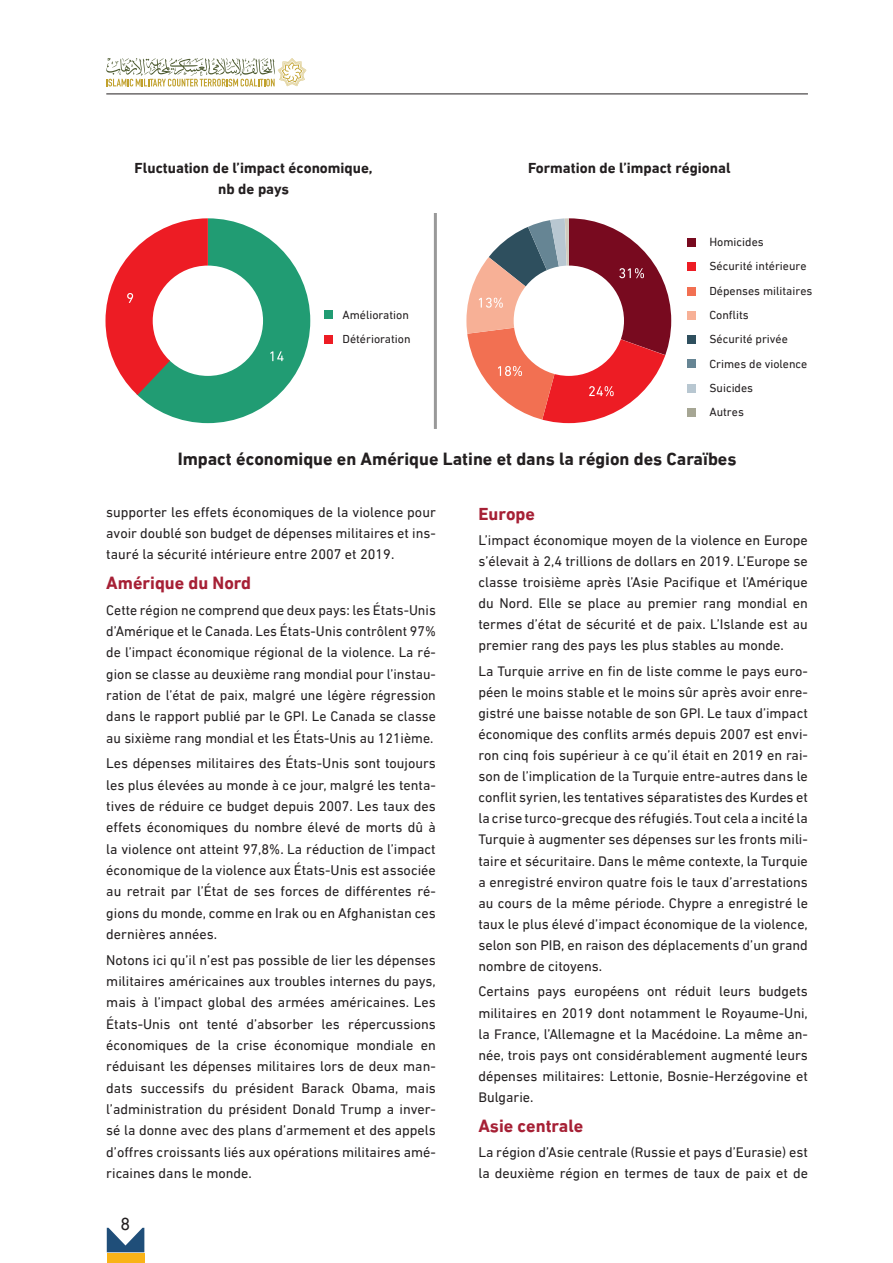
<style>
.page{position:relative;width:893px;height:1263px;background:#fff}
.page>*{position:absolute;margin:0;border:0;box-sizing:border-box;transform-origin:0 0}
.t1{font:700 18px "DIN Next LT Arabic";color:#231f20}
.t2{font:700 18px "DIN Next LT Arabic";color:#a62035}
.t3{font:18px "DIN Next LTW23";color:#231f20}
.t4{font:700 15px "DIN Next LT Arabic";color:#231f20}
.t5{font:14.25px/21.3px "DIN Next LTW23";color:#231f20;text-align:justify}
.t6{font:12px "DIN Next LT Arabic";color:#231f20}
</style>
<div class="page">
<hr style="left:106px;top:94px;width:702px;height:1px;background:#231f20">
<svg style="left:106px;top:58px;width:200px;height:28px"></svg>
<div style="left:107px;top:1254px;width:37px;height:9px;background:#f9b317"></div>
<svg style="left:107px;top:1228px;width:37px;height:24px"></svg>
<div style="left:687px;top:408px;width:8px;height:9px;background:#a6a694"></div>
<div style="left:687px;top:384px;width:8px;height:8px;background:#b8c7d1"></div>
<div style="left:687px;top:360px;width:8px;height:8px;background:#668594"></div>
<div style="left:687px;top:335px;width:8px;height:9px;background:#2e4f5e"></div>
<div style="left:687px;top:311px;width:8px;height:9px;background:#f7b096"></div>
<div style="left:324px;top:335px;width:9px;height:8px;background:#ed1c24"></div>
<div style="left:324px;top:311px;width:9px;height:8px;background:#219c73"></div>
<div style="left:687px;top:287px;width:8px;height:9px;background:#f27052"></div>
<div style="left:687px;top:263px;width:8px;height:8px;background:#ed1c24"></div>
<div style="left:687px;top:238px;width:8px;height:9px;background:#780a1f"></div>
<svg style="left:105px;top:218px;width:205px;height:205px"></svg>
<svg style="left:466px;top:218px;width:205px;height:205px"></svg>
<hr style="left:434px;top:213px;width:3px;height:216px;background:#999">
<p class="t4" style="left:135px;top:159px;width:240px">Fluctuation de l’impact économique,</p>
<p class="t4" style="left:218px;top:180px;width:72px">nb de pays</p>
<p class="t6" style="left:343px;top:308px;width:68px">Amélioration</p>
<p class="t6" style="left:343px;top:332px;width:69px">Détérioration</p>
<p class="t4" style="left:528px;top:159px;width:204px">Formation de l’impact régional</p>
<p class="t6" style="left:709px;top:235px;width:56px">Homicides</p>
<p class="t6" style="left:709px;top:259px;width:99px">Sécurité intérieure</p>
<p class="t6" style="left:709px;top:283px;width:104px">Dépenses militaires</p>
<p class="t6" style="left:709px;top:308px;width:41px">Conflits</p>
<p class="t6" style="left:709px;top:332px;width:80px">Sécurité privée</p>
<p class="t6" style="left:709px;top:356px;width:99px">Crimes de violence</p>
<p class="t6" style="left:709px;top:381px;width:45px">Suicides</p>
<p class="t6" style="left:709px;top:405px;width:36px">Autres</p>
<p class="t1" style="left:178px;top:448px;width:560px">Impact économique en Amérique Latine et dans la région des Caraïbes</p>
<p class="t5" style="left:106px;top:501px;width:331px">supporter les effets économiques de la violence pour avoir doublé son budget de dépenses militaires et ins&shy;tauré la sécurité intérieure entre 2007 et 2019.</p>
<p class="t2" style="left:106px;top:572px;width:146px">Amérique du Nord</p>
<p class="t5" style="left:106px;top:599px;width:331px">Cette région ne comprend que deux pays: les États-Unis d’Amérique et le Canada. Les États-Unis contrôlent 97% de l’impact économique régional de la violence. La ré&shy;gion se classe au deuxième rang mondial pour l’instau&shy;ration de l’état de paix, malgré une légère régression dans le rapport publié par le GPI. Le Canada se classe au sixième rang mondial et les États-Unis au 121ième.</p>
<p class="t5" style="left:106px;top:753px;width:331px">Les dépenses militaires des États-Unis sont toujours les plus élevées au monde à ce jour, malgré les tenta&shy;tives de réduire ce budget depuis 2007. Les taux des effets économiques du nombre élevé de morts dû à la violence ont atteint 97,8%. La réduction de l’impact économique de la violence aux États-Unis est associée au retrait par l’État de ses forces de différentes ré&shy;gions du monde, comme en Irak ou en Afghanistan ces dernières années.</p>
<p class="t5" style="left:106px;top:949px;width:331px">Notons ici qu’il n’est pas possible de lier les dépenses militaires américaines aux troubles internes du pays, mais à l’impact global des armées américaines. Les États-Unis ont tenté d’absorber les répercussions économiques de la crise économique mondiale en réduisant les dépenses militaires lors de deux man&shy;dats successifs du président Barack Obama, mais l’administration du président Donald Trump a inver&shy;sé la donne avec des plans d’armement et des appels d’offres croissants liés aux opérations militaires amé&shy;ricaines dans le monde.</p>
<p class="t3" style="left:120px;top:1213px;width:11px">8</p>
<p class="t2" style="left:478px;top:503px;width:58px">Europe</p>
<p class="t5" style="left:478px;top:529px;width:331px">L’impact économique moyen de la violence en Europe s’élevait à 2,4 trillions de dollars en 2019. L’Europe se classe troisième après l’Asie Pacifique et l’Amérique du Nord. Elle se place au premier rang mondial en termes d’état de sécurité et de paix. L’Islande est au premier rang des pays les plus stables au monde.</p>
<p class="t5" style="left:478px;top:660px;width:331px">La Turquie arrive en fin de liste comme le pays euro&shy;péen le moins stable et le moins sûr après avoir enre&shy;gistré une baisse notable de son GPI. Le taux d’impact économique des conflits armés depuis 2007 est envi&shy;ron cinq fois supérieur à ce qu’il était en 2019 en rai&shy;son de l’implication de la Turquie entre-autres dans le conflit syrien, les tentatives séparatistes des Kurdes et la crise turco-grecque des réfugiés. Tout cela a incité la Turquie à augmenter ses dépenses sur les fronts mili&shy;taire et sécuritaire. Dans le même contexte, la Turquie a enregistré environ quatre fois le taux d’arrestations au cours de la même période. Chypre a enregistré le taux le plus élevé d’impact économique de la violence, selon son PIB, en raison des déplacements d’un grand nombre de citoyens.</p>
<p class="t5" style="left:478px;top:981px;width:331px">Certains pays européens ont réduit leurs budgets militaires en 2019 dont notamment le Royaume-Uni, la France, l’Allemagne et la Macédoine. La même an&shy;née, trois pays ont considérablement augmenté leurs dépenses militaires: Lettonie, Bosnie-Herzégovine et Bulgarie.</p>
<p class="t2" style="left:478px;top:1115px;width:106px">Asie centrale</p>
<p class="t5" style="left:478px;top:1141px;width:331px">La région d’Asie centrale (Russie et pays d’Eurasie) est la deuxième région en termes de taux de paix et de</p>
</div>
